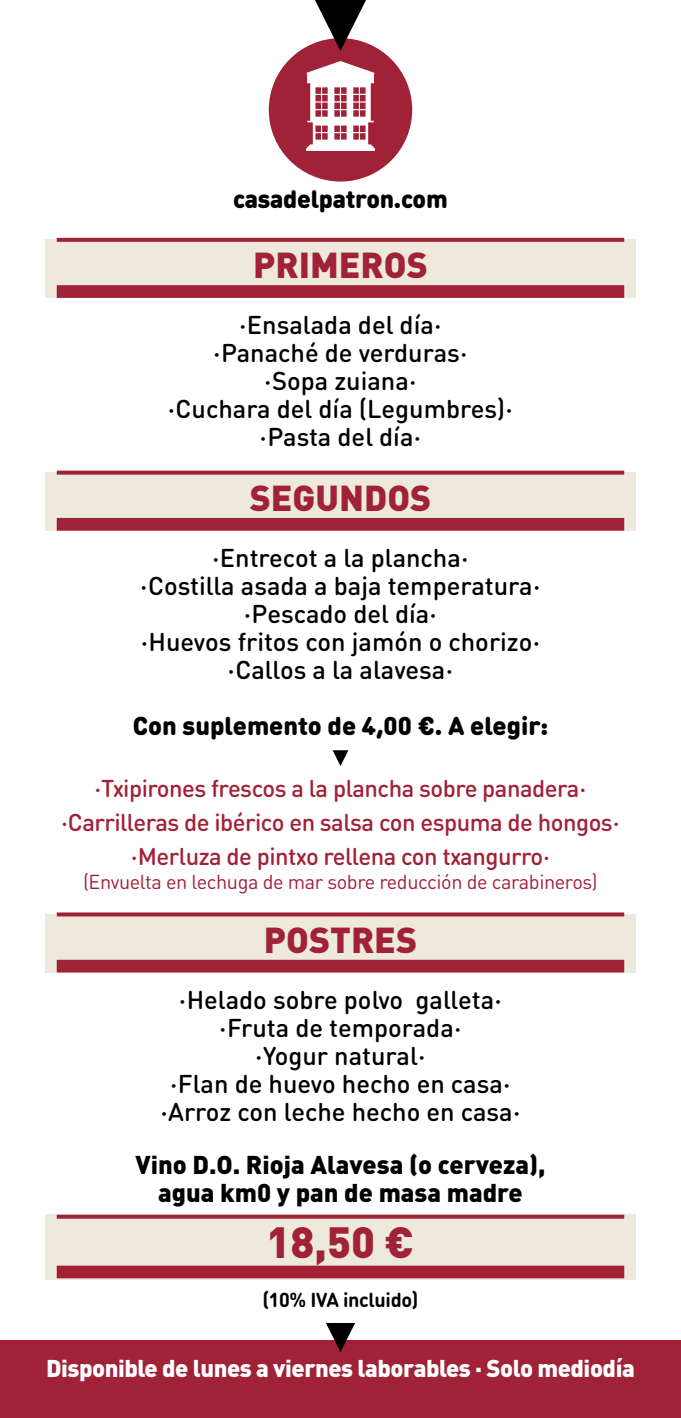
<style>
.page{position:relative;width:681px;height:1418px;background:#fff}
.page>*{position:absolute;margin:0;border:0;box-sizing:border-box;transform-origin:0 0}
.t1{font:900 43.2px "DIN Pro";color:#a12236}
.t2{font:900 35.6px "DIN Pro";color:#a12236}
.t3{font:500 25.4px/28px "DIN Round Pro";color:#000;text-align:center}
.t4{font:900 25.4px/28px "DIN Pro";color:#000;text-align:center}
.t5{font:900 25.4px "DIN Round Pro";color:#000}
.t6{font:900 24.8px "DIN Round Pro";letter-spacing:-.01em;color:#000}
.t7{font:500 24px/34px "DIN Round Pro";letter-spacing:-.02em;color:#a12236;text-align:center}
.t8{font:900 24px "DIN Pro";letter-spacing:-.02em;color:#fff}
.t9{font:20px "DIN Round Pro";letter-spacing:-.02em;color:#a12236}
.t10{font:700 20px "DIN Round Pro";letter-spacing:-.015em;color:#000}
</style>
<div class="page">
<div style="left:0;top:1340px;width:680px;height:77px;background:#a12236"></div>
<div style="left:45px;top:239px;width:590px;height:59px;background:#ede9dc"></div>
<svg style="left:57px;top:238px;width:567px;height:4px;fill:#a12236"></svg>
<div style="left:57px;top:285px;width:567px;height:13px;background:#a12236"></div>
<div style="left:45px;top:472px;width:590px;height:58px;background:#ede9dc"></div>
<svg style="left:57px;top:470px;width:567px;height:4px;fill:#a12236"></svg>
<div style="left:57px;top:518px;width:567px;height:12px;background:#a12236"></div>
<div style="left:45px;top:914px;width:590px;height:58px;background:#ede9dc"></div>
<svg style="left:57px;top:912px;width:567px;height:4px;fill:#a12236"></svg>
<div style="left:57px;top:959px;width:567px;height:13px;background:#a12236"></div>
<div style="left:45px;top:1214px;width:590px;height:65px;background:#ede9dc"></div>
<svg style="left:57px;top:1214px;width:567px;height:4px;fill:#a12236"></svg>
<div style="left:57px;top:1265px;width:567px;height:13px;background:#a12236"></div>
<div style="left:269px;top:38px;width:143px;height:143px;background:#a12236;border-radius:50%"></div>
<svg style="left:306px;top:61px;width:69px;height:90px"></svg>
<svg style="left:332px;top:750px;width:16px;height:16px"></svg>
<svg style="left:315px;top:0;width:51px;height:51px"></svg>
<svg style="left:326px;top:1323px;width:29px;height:29px"></svg>
<p class="t6" style="left:233px;top:180px;width:216px">casadelpatron.com</p>
<h2 class="t2" style="left:253px;top:241px;width:176px">PRIMEROS</h2>
<p class="t3" style="left:167px;top:310px;width:347px">·Ensalada del día·<br>·Panaché de verduras·<br>·Sopa zuiana·<br>·Cuchara del día (Legumbres)· ·Pasta del día·</p>
<h2 class="t2" style="left:249px;top:473px;width:183px">SEGUNDOS</h2>
<p class="t3" style="left:140px;top:542px;width:402px">·Entrecot a la plancha·<br>·Costilla asada a baja temperatura· ·Pescado del día·<br>·Huevos fritos con jamón o chorizo· ·Callos a la alavesa·</p>
<p class="t5" style="left:133px;top:706px;width:416px">Con suplemento de 4,00 €. A elegir:</p>
<p class="t7" style="left:61px;top:770px;width:560px">·Txipirones frescos a la plancha sobre panadera· ·Carrilleras de ibérico en salsa con espuma de hongos· ·Merluza de pintxo rellena con txangurro·</p>
<p class="t9" style="left:83px;top:868px;width:516px">(Envuelta en lechuga de mar sobre reducción de carabineros)</p>
<h2 class="t2" style="left:264px;top:915px;width:155px">POSTRES</h2>
<p class="t3" style="left:160px;top:984px;width:362px">·Helado sobre polvo galleta· ·Fruta de temporada·<br>·Yogur natural·<br>·Flan de huevo hecho en casa· ·Arroz con leche hecho en casa·</p>
<p class="t4" style="left:135px;top:1149px;width:411px">Vino D.O. Rioja Alavesa (o cerveza), agua km0 y pan de masa madre</p>
<h1 class="t1" style="left:266px;top:1213px;width:149px">18,50 €</h1>
<p class="t10" style="left:262px;top:1285px;width:158px">(10% IVA incluido)</p>
<p class="t8" style="left:46px;top:1352px;width:589px">Disponible de lunes a viernes laborables · Solo mediodía</p>
</div>
